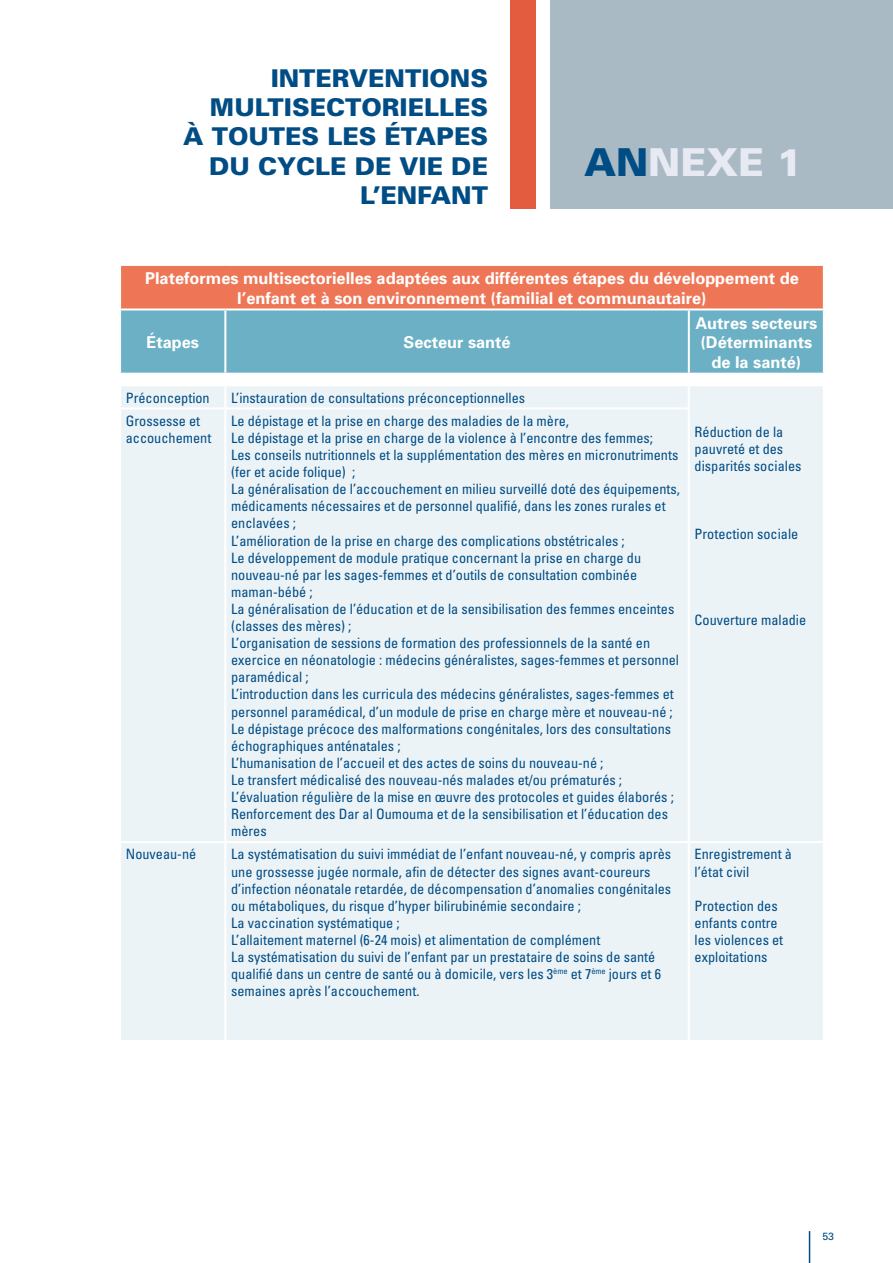
<style>
.page{position:relative;width:893px;height:1263px;background:#fff}
.page>*{position:absolute;margin:0;border:0;box-sizing:border-box;transform-origin:0 0}
.t1{font:900 38.55px "Univers";color:#e8eaf3}
.t2{font:900 24.45px/29.4px "Univers";color:#004c84;text-align:right}
.t3{font:700 16.35px/19.6px "Univers";color:#fff;text-align:center}
.t4{font:condensed 14.25px/17.1px "Univers";color:#004c84}
.t5{font:10.5px "Univers";color:#004c84}
.s1{color:#004c84}
</style>
<div class="page">
<hr style="left:809px;top:1231px;width:1px;height:32px;background:#004c84">
<div style="left:551px;top:0;width:342px;height:209px;background:#a9bac5"></div>
<div style="left:510px;top:0;width:26px;height:209px;background:#e35c3f"></div>
<div style="left:120px;top:265px;width:704px;height:44px;background:#ee7656"></div>
<div style="left:121px;top:310px;width:702px;height:63px;background:#6bb0c5"></div>
<div style="left:121px;top:386px;width:702px;height:654px;background:#ecf3f7"></div>
<hr style="left:119px;top:264px;width:106px;height:2px;background:#fff">
<hr style="left:119px;top:266px;width:2px;height:42px;background:#fff">
<hr style="left:225px;top:264px;width:464px;height:2px;background:#fff">
<hr style="left:689px;top:264px;width:136px;height:2px;background:#fff">
<hr style="left:823px;top:266px;width:2px;height:42px;background:#fff">
<hr style="left:119px;top:308px;width:106px;height:2px;background:#fff">
<hr style="left:225px;top:308px;width:464px;height:2px;background:#fff">
<hr style="left:224px;top:310px;width:2px;height:63px;background:#fff">
<hr style="left:689px;top:308px;width:136px;height:2px;background:#fff">
<hr style="left:688px;top:310px;width:2px;height:63px;background:#fff">
<hr style="left:224px;top:386px;width:2px;height:21px;background:#fff">
<hr style="left:688px;top:386px;width:2px;height:21px;background:#fff">
<hr style="left:224px;top:843px;width:2px;height:197px;background:#fff">
<hr style="left:689px;top:841px;width:136px;height:2px;background:#fff">
<hr style="left:688px;top:843px;width:2px;height:197px;background:#fff">
<hr style="left:119px;top:407px;width:106px;height:2px;background:#fff">
<hr style="left:119px;top:841px;width:106px;height:2px;background:#fff">
<hr style="left:225px;top:407px;width:465px;height:2px;background:#fff">
<hr style="left:224px;top:409px;width:2px;height:432px;background:#fff">
<hr style="left:688px;top:409px;width:2px;height:432px;background:#fff">
<hr style="left:225px;top:841px;width:464px;height:2px;background:#fff">
<h2 class="t2" style="left:183px;top:63px;width:306px">INTERVENTIONS<br>MULTISECTORIELLES<br>À TOUTES LES ÉTAPES<br>DU CYCLE DE VIE DE<br>L’ENFANT</h2>
<h1 class="t1" style="left:584px;top:138px;width:220px"><span class="s1">AN</span>NEXE 1</h1>
<p class="t3" style="left:145px;top:268px;width:655px">Plateformes multisectorielles adaptées aux différentes étapes du développement de l’enfant et à son environnement (familial et communautaire)</p>
<p class="t3" style="left:146px;top:332px;width:54px">Étapes</p>
<p class="t3" style="left:403px;top:332px;width:109px">Secteur santé</p>
<p class="t3" style="left:695px;top:312px;width:123px">Autres secteurs (Déterminants de la santé)</p>
<p class="t4" style="left:126px;top:389px;width:85px">Préconception</p>
<p class="t4" style="left:231px;top:389px;width:295px">L’instauration de consultations préconceptionnelles</p>
<p class="t4" style="left:126px;top:412px;width:87px">Grossesse et accouchement</p>
<p class="t4" style="left:231px;top:412px;width:450px">Le dépistage et la prise en charge des maladies de la mère,<br>Le dépistage et la prise en charge de la violence à l’encontre des femmes;<br>Les conseils nutritionnels et la supplémentation des mères en micronutriments (fer et acide folique) ;<br>La généralisation de l’accouchement en milieu surveillé doté des équipements, médicaments nécessaires et de personnel qualifié, dans les zones rurales et enclavées ;<br>L’amélioration de la prise en charge des complications obstétricales ;<br>Le développement de module pratique concernant la prise en charge du nouveau-né par les sages-femmes et d’outils de consultation combinée maman-bébé ;<br>La généralisation de l’éducation et de la sensibilisation des femmes enceintes (classes des mères) ;<br>L’organisation de sessions de formation des professionnels de la santé en exercice en néonatologie : médecins généralistes, sages-femmes et personnel paramédical ;<br>L’introduction dans les curricula des médecins généralistes, sages-femmes et personnel paramédical, d’un module de prise en charge mère et nouveau-né ; Le dépistage précoce des malformations congénitales, lors des consultations échographiques anténatales ;<br>L’humanisation de l’accueil et des actes de soins du nouveau-né ;<br>Le transfert médicalisé des nouveau-nés malades et/ou prématurés ; L’évaluation régulière de la mise en œuvre des protocoles et guides élaborés ; Renforcement des Dar al Oumouma et de la sensibilisation et l’éducation des mères</p>
<p class="t4" style="left:126px;top:845px;width:72px">Nouveau-né</p>
<p class="t4" style="left:231px;top:845px;width:442px">La systématisation du suivi immédiat de l’enfant nouveau-né, y compris après une grossesse jugée normale, afin de détecter des signes avant-coureurs d’infection néonatale retardée, de décompensation d’anomalies congénitales ou métaboliques, du risque d’hyper bilirubinémie secondaire ;<br>La vaccination systématique ;<br>L’allaitement maternel (6-24 mois) et alimentation de complément<br>La systématisation du suivi de l’enfant par un prestataire de soins de santé qualifié dans un centre de santé ou à domicile, vers les 3<sup>ème</sup> et 7<sup>ème</sup> jours et 6 semaines après l’accouchement.</p>
<p class="t4" style="left:695px;top:845px;width:99px">Enregistrement à l’état civil</p>
<p class="t4" style="left:695px;top:423px;width:108px">Réduction de la pauvreté et des disparités sociales</p>
<p class="t4" style="left:695px;top:525px;width:105px">Protection sociale</p>
<p class="t4" style="left:695px;top:611px;width:113px">Couverture maladie</p>
<p class="t4" style="left:695px;top:897px;width:90px">Protection des enfants contre les violences et exploitations</p>
<p class="t5" style="left:822px;top:1229px;width:13px">53</p>
</div>
